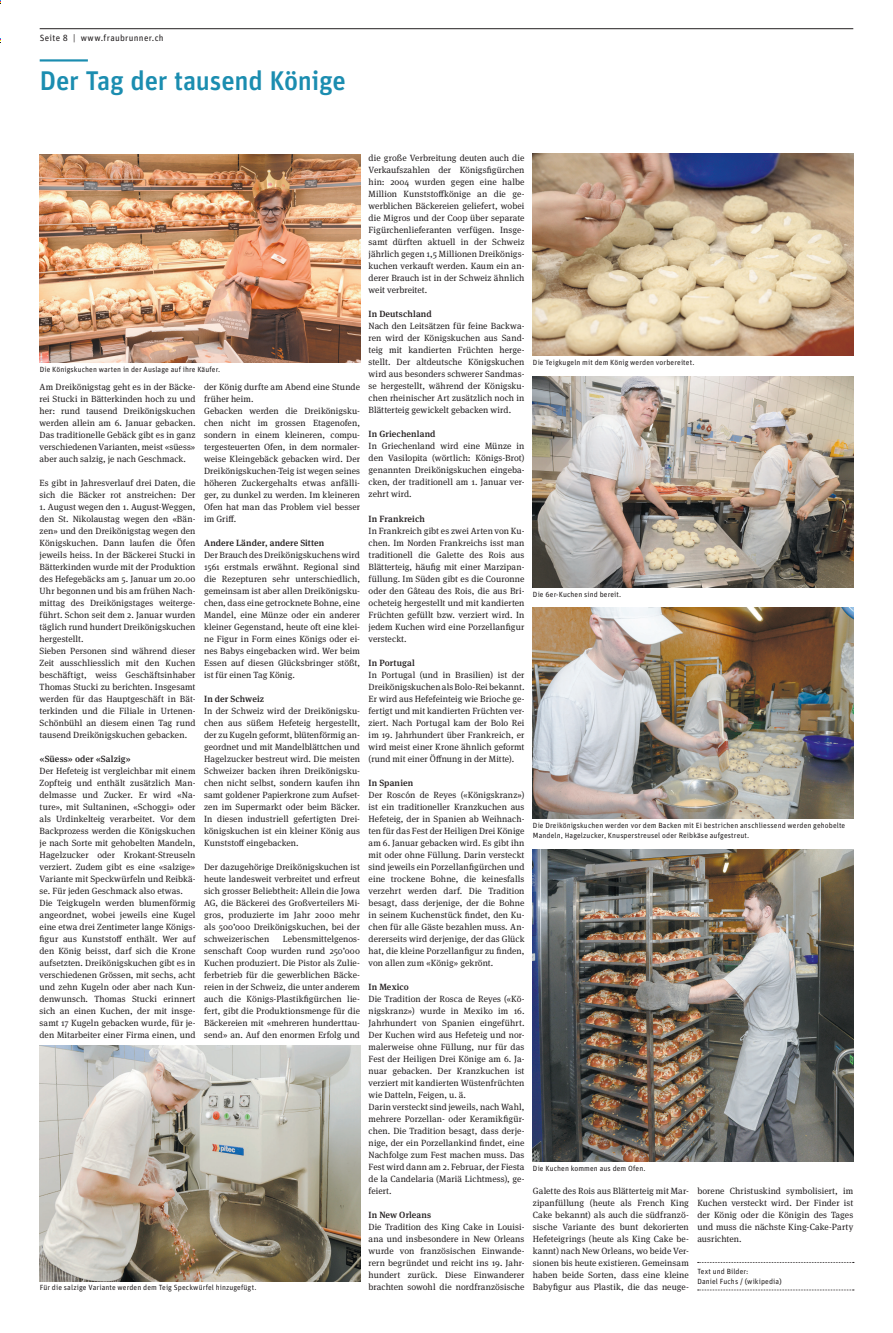
<style>
.page{position:relative;width:893px;height:1333px;background:#fff}
.page>*{position:absolute;margin:0;border:0;box-sizing:border-box;transform-origin:0 0}
.t1{font:500 27px "Unit OT";letter-spacing:-.01em;color:#1b8db0}
.t2{font:9px/12px "Meta Serif OT";letter-spacing:.01em;color:#231f20}
.t3{font:9px "Unit OT";letter-spacing:.035em;color:#231f20}
.t4{font:7.5px/10px "Unit OT";letter-spacing:.015em;color:#231f20}
.s1{font-weight:500}
</style>
<div class="page">
<hr style="left:40px;top:28px;width:813px;height:1px;background:#231f20">
<hr style="left:40px;top:59px;width:48px;height:3px;background:#1b8db0">
<svg style="left:698px;top:1262px;width:156px;height:1px"></svg>
<svg style="left:698px;top:1289px;width:156px;height:1px"></svg>
<img style="left:40px;top:154px;width:320px;height:209px">
<img style="left:533px;top:376px;width:320px;height:211px">
<img style="left:533px;top:607px;width:320px;height:211px">
<img style="left:533px;top:154px;width:320px;height:202px">
<img style="left:40px;top:1045px;width:320px;height:236px">
<img style="left:533px;top:849px;width:320px;height:312px">
<p class="t3" style="left:40px;top:31px;width:126px">Seite 8 | www.fraubrunner.ch</p>
<p class="t1" style="left:40px;top:59px;width:308px">Der Tag der tausend Könige</p>
<p class="t4" style="left:40px;top:363px;width:182px">Die Königskuchen warten in der Auslage auf ihre Käufer.</p>
<p class="t2" style="left:40px;top:381px;width:157px;text-align:justify">Am Dreikönigstag geht es in der Bäcke&shy;rei Stucki in Bätterkinden hoch zu und her: rund tausend Dreikönigskuchen werden allein am 6. Januar gebacken.<br>Das traditionelle Gebäck gibt es in ganz verschiedenen Varianten, meist «süess» aber auch salzig, je nach Geschmack.</p>
<p class="t2" style="left:40px;top:477px;width:157px">Es gibt in Jahresverlauf drei Daten, die sich die Bäcker rot anstreichen: Der</p>
<p class="t2" style="left:40px;top:501px;width:157px">1. August wegen den 1. August-Weggen, den St. Nikolaustag wegen den «Bän&shy;zen» und den Dreikönigstag wegen den Königskuchen. Dann laufen die Öfen jeweils heiss. In der Bäckerei Stucki in Bätterkinden wurde mit der Produktion des Hefegebäcks am 5. Januar um 20.00<br>Uhr begonnen und bis am frühen Nach&shy;mittag des Dreikönigstages weiterge&shy;führt. Schon seit dem 2. Januar wurden täglich rund hundert Dreikönigskuchen hergestellt.<br>Sieben Personen sind während dieser Zeit ausschliesslich mit den Kuchen beschäftigt, weiss Geschäftsinhaber Thomas Stucki zu berichten. Insgesamt werden für das Hauptgeschäft in Bät&shy;terkinden und die Filiale in Urtenen-Schönbühl an diesem einen Tag rund tausend Dreikönigskuchen gebacken.</p>
<p class="t2" style="left:40px;top:753px;width:157px"><span class="s1">«Süess» oder «Salzig»<br></span>Der Hefeteig ist vergleichbar mit einem Zopfteig und enthält zusätzlich Man&shy;delmasse und Zucker. Er wird «Na&shy;ture», mit Sultaninen, «Schoggi» oder als Urdinkelteig verarbeitet. Vor dem Backprozess werden die Königskuchen je nach Sorte mit gehobelten Mandeln, Hagelzucker oder Krokant-Streuseln verziert. Zudem gibt es eine «salzige» Variante mit Speckwürfeln und Reibkä&shy;se. Für jeden Geschmack also etwas.<br>Die Teigkugeln werden blumenförmig angeordnet, wobei jeweils eine Kugel eine etwa drei Zentimeter lange Königs&shy;figur aus Kunststoff enthält. Wer auf den König beisst, darf sich die Krone aufsetzten. Dreikönigskuchen gibt es in verschiedenen Grössen, mit sechs, acht und zehn Kugeln oder aber nach Kun&shy;denwunsch. Thomas Stucki erinnert sich an einen Kuchen, der mit insge&shy;samt 17 Kugeln gebacken wurde, für je&shy;den Mitarbeiter einer Firma einen, und</p>
<p class="t2" style="left:204px;top:381px;width:157px">der König durfte am Abend eine Stunde früher heim.<br>Gebacken werden die Dreikönigsku&shy;chen nicht im grossen Etagenofen, sondern in einem kleineren, compu&shy;tergesteuerten Ofen, in dem normaler&shy;weise Kleingebäck gebacken wird. Der<br>Dreikönigskuchen-Teig ist wegen seines höheren Zuckergehalts etwas anfälli&shy;ger, zu dunkel zu werden. Im kleineren<br>Ofen hat man das Problem viel besser im Griff.</p>
<p class="t2" style="left:204px;top:537px;width:157px"><span class="s1">Andere Länder, andere Sitten<br></span>Der Brauch des Dreikönigskuchens wird 1561 erstmals erwähnt. Regional sind die Rezepturen sehr unterschiedlich, gemeinsam ist aber allen Dreikönigsku&shy;chen, dass eine getrocknete Bohne, eine Mandel, eine Münze oder ein anderer kleiner Gegenstand, heute oft eine klei&shy;ne Figur in Form eines Königs oder ei&shy;nes Babys eingebacken wird. Wer beim Essen auf diesen Glücksbringer stößt, ist für einen Tag König.</p>
<p class="t2" style="left:204px;top:693px;width:157px"><span class="s1">In der Schweiz<br></span>In der Schweiz wird der Dreikönigsku&shy;chen aus süßem Hefeteig hergestellt, der zu Kugeln geformt, blütenförmig an&shy;geordnet und mit Mandelblättchen und Hagelzucker bestreut wird. Die meisten Schweizer backen ihren Dreikönigsku&shy;chen nicht selbst, sondern kaufen ihn samt goldener Papierkrone zum Aufset&shy;zen im Supermarkt oder beim Bäcker.<br>In diesen industriell gefertigten Drei&shy;königskuchen ist ein kleiner König aus Kunststoff eingebacken.</p>
<p class="t2" style="left:204px;top:861px;width:157px;text-align:justify">Der dazugehörige Dreikönigskuchen ist heute landesweit verbreitet und erfreut sich grosser Beliebtheit: Allein die Jowa AG, die Bäckerei des Großverteilers Mi&shy;gros, produzierte im Jahr 2000 mehr als 500’000 Dreikönigskuchen, bei der schweizerischen</p>
<p class="t2" style="left:204px;top:933px;width:157px;text-align:justify;text-indent:79px">Lebensmittelgenos&shy;senschaft Coop wurden rund 250’000<br>Kuchen produziert. Die Pistor als Zulie&shy;ferbetrieb für die gewerblichen Bäcke&shy;reien in der Schweiz, die unter anderem auch die Königs-Plastikfigürchen lie&shy;fert, gibt die Produktionsmenge für die Bäckereien mit «mehreren hunderttau&shy;send» an. Auf den enormen Erfolg und</p>
<p class="t4" style="left:40px;top:1281px;width:218px">Für die salzige Variante werden dem Teig Speckwürfel hinzugefügt.</p>
<p class="t2" style="left:369px;top:152px;width:157px;text-align:justify">die große Verbreitung deuten auch die Verkaufszahlen der Königsfigürchen hin: 2004 wurden gegen eine halbe Million Kunststoffkönige an die ge&shy;werblichen Bäckereien geliefert, wobei die Migros und der Coop über separate Figürchenlieferanten verfügen. Insge&shy;samt dürften aktuell in der Schweiz jährlich gegen 1,5 Millionen Dreikönigs&shy;kuchen verkauft werden. Kaum ein an&shy;derer Brauch ist in der Schweiz ähnlich weit verbreitet.</p>
<p class="t2" style="left:369px;top:308px;width:157px"><span class="s1">In Deutschland<br></span>Nach den Leitsätzen für feine Backwa&shy;ren wird der Königskuchen aus Sand&shy;teig mit kandierten Früchten herge&shy;stellt. Der altdeutsche Königskuchen wird aus besonders schwerer Sandmas&shy;se hergestellt, während der Königsku&shy;chen rheinischer Art zusätzlich noch in Blätterteig gewickelt gebacken wird.</p>
<p class="t2" style="left:369px;top:428px;width:157px"><span class="s1">In Griechenland<br></span>In Griechenland wird eine Münze in den Vasilopita (wörtlich: Königs-Brot) genannten Dreikönigskuchen eingeba&shy;cken, der traditionell am 1. Januar ver&shy;zehrt wird.</p>
<p class="t2" style="left:369px;top:512px;width:157px"><span class="s1">In Frankreich<br></span>In Frankreich gibt es zwei Arten von Ku&shy;chen. Im Norden Frankreichs isst man traditionell die Galette des Rois aus Blätterteig, häufig mit einer Marzipan&shy;füllung. Im Süden gibt es die Couronne oder den Gâteau des Rois, die aus Bri&shy;ocheteig hergestellt und mit kandierten Früchten gefüllt bzw. verziert wird. In jedem Kuchen wird eine Porzellanfigur versteckt.</p>
<p class="t2" style="left:369px;top:656px;width:157px"><span class="s1">In Portugal<br></span>In Portugal (und in Brasilien) ist der Dreikönigskuchen als Bolo-Rei bekannt.<br>Er wird aus Hefefeinteig wie Brioche ge&shy;fertigt und mit kandierten Früchten ver&shy;ziert. Nach Portugal kam der Bolo Rei im 19. Jahrhundert über Frankreich, er wird meist einer Krone ähnlich geformt (rund mit einer Öffnung in der Mitte).</p>
<p class="t2" style="left:369px;top:776px;width:157px"><span class="s1">In Spanien<br></span>Der Roscón de Reyes («Königskranz») ist ein traditioneller Kranzkuchen aus Hefeteig, der in Spanien ab Weihnach&shy;ten für das Fest der Heiligen Drei Könige am 6. Januar gebacken wird. Es gibt ihn mit oder ohne Füllung. Darin versteckt sind jeweils ein Porzellanfigürchen und eine trockene Bohne, die keinesfalls verzehrt werden darf. Die Tradition besagt, dass derjenige, der die Bohne in seinem Kuchenstück findet, den Ku&shy;chen für alle Gäste bezahlen muss. An&shy;dererseits wird derjenige, der das Glück hat, die kleine Porzellanfigur zu finden, von allen zum «König» gekrönt.</p>
<p class="t2" style="left:369px;top:980px;width:157px"><span class="s1">In Mexico<br></span>Die Tradition der Rosca de Reyes («Kö&shy;nigskranz») wurde in Mexiko im 16.<br>Jahrhundert von Spanien eingeführt.<br>Der Kuchen wird aus Hefeteig und nor&shy;malerweise ohne Füllung, nur für das Fest der Heiligen Drei Könige am 6. Ja&shy;nuar gebacken. Der Kranzkuchen ist verziert mit kandierten Wüstenfrüchten wie Datteln, Feigen, u. ä.<br>Darin versteckt sind jeweils, nach Wahl, mehrere Porzellan- oder Keramikfigür&shy;chen. Die Tradition besagt, dass derje&shy;nige, der ein Porzellankind findet, eine Nachfolge zum Fest machen muss. Das Fest wird dann am 2. Februar, der Fiesta de la Candelaria (Mariä Lichtmess), ge&shy;feiert.</p>
<p class="t2" style="left:369px;top:1208px;width:157px"><span class="s1">In New Orleans<br></span>Die Tradition des King Cake in Louisi&shy;ana und insbesondere in New Orleans wurde von französischen Einwande&shy;rern begründet und reicht ins 19. Jahr&shy;hundert zurück. Diese Einwanderer brachten sowohl die nordfranzösische</p>
<p class="t4" style="left:533px;top:356px;width:163px">Die Teigkugeln mit dem König werden vorbereitet.</p>
<p class="t4" style="left:533px;top:588px;width:90px">Die 6er-Kuchen sind bereit.</p>
<p class="t4" style="left:533px;top:819px;width:314px">Die Dreikönigskuchen werden vor dem Backen mit Ei bestrichen anschliessend werden gehobelte<br>Mandeln, Hagelzucker, Knusperstreusel oder Reibkäse aufgestreut.</p>
<p class="t4" style="left:533px;top:1162px;width:114px">Die Kuchen kommen aus dem Ofen.</p>
<p class="t2" style="left:533px;top:1185px;width:157px;text-align:justify">Galette des Rois aus Blätterteig mit Mar&shy;zipanfüllung (heute als French King Cake bekannt) als auch die südfranzö&shy;sische Variante des bunt dekorierten Hefeteigrings (heute als King Cake be&shy;kannt) nach New Orleans, wo beide Ver&shy;sionen bis heute existieren. Gemeinsam haben beide Sorten, dass eine kleine Babyfigur aus Plastik, die das neuge-</p>
<p class="t2" style="left:697px;top:1184px;width:157px;text-align:justify">borene Christuskind symbolisiert, im Kuchen versteckt wird. Der Finder ist der König oder die Königin des Tages und muss die nächste King-Cake-Party ausrichten.</p>
<p class="t4" style="left:697px;top:1265px;width:86px">Text und Bilder:<br>Daniel Fuchs / (wikipedia)</p>
</div>
